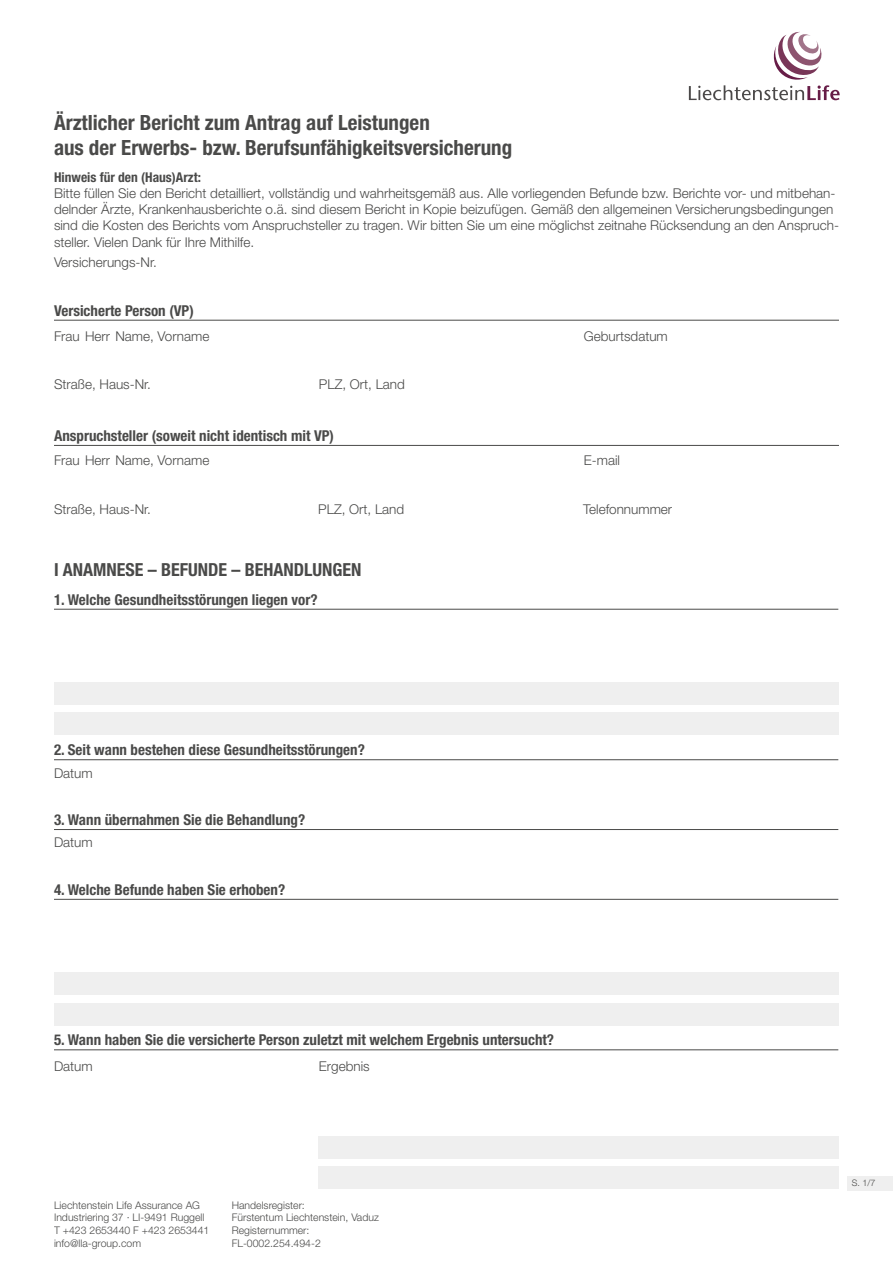
<style>
.page{position:relative;width:893px;height:1263px;background:#fff}
.page>*{position:absolute;margin:0;border:0;box-sizing:border-box;transform-origin:0 0}
.t1{font:700 condensed 21px/25.2px "Helvetica Neue LT Pro";color:#4a4a49}
.t2{font:700 condensed 18px "Helvetica Neue LT Pro";color:#4a4a49}
.t3{font:700 condensed 15px "Helvetica Neue LT Pro";color:#4a4a49}
.t4{font:300 13.5px/16.2px "Helvetica Neue LT Pro";color:#4a4a49}
.t5{font:700 condensed 13.5px "Helvetica Neue LT Pro";color:#4a4a49}
.t6{font:300 10.5px/12.6px "Helvetica Neue LT Pro";color:#4a4a49}
.t7{font:300 9px "Helvetica Neue LT Pro";color:#4a4a49}
</style>
<div class="page">
<svg style="left:689px;top:32px;width:151px;height:68px"></svg>
<hr style="left:54px;top:320px;width:785px;height:1px;background:#4a4a49">
<hr style="left:54px;top:445px;width:785px;height:1px;background:#4a4a49">
<div style="left:847px;top:1176px;width:46px;height:15px;background:#efefef"></div>
<div style="left:319px;top:1136px;width:520px;height:23px;background:#efefef"></div>
<div style="left:319px;top:1166px;width:520px;height:23px;background:#efefef"></div>
<div style="left:54px;top:972px;width:785px;height:23px;background:#efefef"></div>
<div style="left:54px;top:1003px;width:785px;height:23px;background:#efefef"></div>
<div style="left:54px;top:682px;width:785px;height:22px;background:#efefef"></div>
<div style="left:54px;top:712px;width:785px;height:23px;background:#efefef"></div>
<hr style="left:54px;top:609px;width:784px;height:1px;background:#4a4a49">
<hr style="left:54px;top:759px;width:784px;height:1px;background:#4a4a49">
<hr style="left:54px;top:829px;width:784px;height:1px;background:#4a4a49">
<hr style="left:54px;top:899px;width:784px;height:1px;background:#4a4a49">
<hr style="left:54px;top:1049px;width:784px;height:1px;background:#4a4a49">
<h1 class="t1" style="left:54px;top:110px;width:460px">Ärztlicher Bericht zum Antrag auf Leistungen<br>aus der Erwerbs- bzw. Berufsunfähigkeitsversicherung</h1>
<p class="t5" style="left:54px;top:169px;width:148px">Hinweis für den (Haus)Arzt:</p>
<p class="t4" style="left:54px;top:185px;width:786px">Bitte füllen Sie den Bericht detailliert, vollständig und wahrheitsgemäß aus. Alle vorliegenden Befunde bzw. Berichte vor- und mitbehan&shy;delnder Ärzte, Krankenhausberichte o.ä. sind diesem Bericht in Kopie beizufügen. Gemäß den allgemeinen Versicherungsbedingungen sind die Kosten des Berichts vom Anspruchsteller zu tragen. Wir bitten Sie um eine möglichst zeitnahe Rücksendung an den Anspruch&shy;steller. Vielen Dank für Ihre Mithilfe.</p>
<p class="t4" style="left:54px;top:254px;width:104px">Versicherungs-Nr.</p>
<p class="t3" style="left:54px;top:301px;width:141px">Versicherte Person (VP)</p>
<p class="t4" style="left:54px;top:328px;width:157px">Frau Herr Name, Vorname</p>
<p class="t4" style="left:54px;top:376px;width:99px">Straße, Haus-Nr.</p>
<p class="t4" style="left:319px;top:376px;width:88px">PLZ, Ort, Land</p>
<p class="t3" style="left:54px;top:426px;width:282px">Anspruchsteller (soweit nicht identisch mit VP)</p>
<p class="t4" style="left:54px;top:452px;width:157px">Frau Herr Name, Vorname</p>
<p class="t4" style="left:584px;top:328px;width:85px">Geburtsdatum</p>
<p class="t4" style="left:584px;top:452px;width:38px">E-mail</p>
<p class="t4" style="left:54px;top:500px;width:99px">Straße, Haus-Nr.</p>
<p class="t4" style="left:318px;top:500px;width:88px">PLZ, Ort, Land</p>
<p class="t4" style="left:583px;top:500px;width:91px">Telefonnummer</p>
<h2 class="t2" style="left:54px;top:559px;width:309px">I ANAMNESE – BEFUNDE – BEHANDLUNGEN</h2>
<p class="t3" style="left:54px;top:590px;width:265px">1. Welche Gesundheitsstörungen liegen vor?</p>
<p class="t3" style="left:54px;top:741px;width:312px">2. Seit wann bestehen diese Gesundheitsstörungen?</p>
<p class="t4" style="left:54px;top:764px;width:40px">Datum</p>
<p class="t3" style="left:54px;top:810px;width:253px">3. Wann übernahmen Sie die Behandlung?</p>
<p class="t4" style="left:54px;top:834px;width:40px">Datum</p>
<p class="t3" style="left:54px;top:880px;width:233px">4. Welche Befunde haben Sie erhoben?</p>
<p class="t3" style="left:54px;top:1031px;width:502px">5. Wann haben Sie die versicherte Person zuletzt mit welchem Ergebnis untersucht?</p>
<p class="t4" style="left:54px;top:1058px;width:40px">Datum</p>
<p class="t4" style="left:319px;top:1058px;width:52px">Ergebnis</p>
<p class="t6" style="left:54px;top:1198px;width:157px">Liechtenstein Life Assurance AG<br>Industriering 37 · LI-9491 Ruggell<br>T +423 2653440 F +423 2653441 info@lla-group.com</p>
<p class="t6" style="left:232px;top:1198px;width:149px">Handelsregister:<br>Fürstentum Liechtenstein, Vaduz<br>Registernummer:<br>FL-0002.254.494-2</p>
<p class="t7" style="left:852px;top:1178px;width:25px">S. 1/7</p>
</div>
